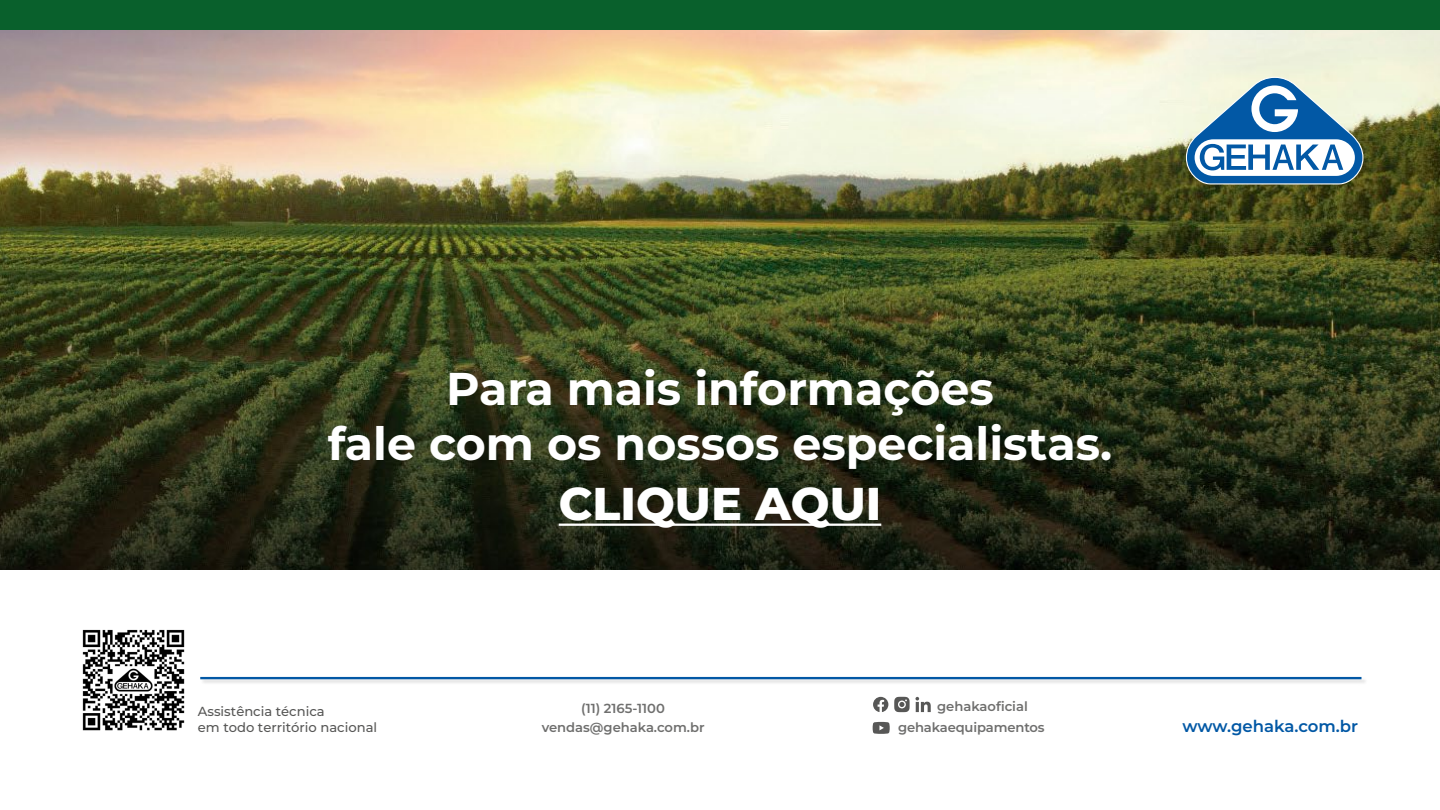
<style>
.page{position:relative;width:1440px;height:810px;background:#fff}
.page>*{position:absolute;margin:0;border:0;box-sizing:border-box;transform-origin:0 0}
.t1{font:700 45.9px/55.1px "Montserrat";color:#fff;text-align:center}
.t2{font:800 45.9px "Montserrat";color:#fff}
.t3{font:600 16.5px "Montserrat";color:#0258a5}
.t4{font:600 13.12px/20.8px "Montserrat";color:#6f6f6e}
.t5{font:500 13.12px/15.5px "Montserrat";color:#575756}
</style>
<div class="page">
<img style="left:0;top:30px;width:1440px;height:540px">
<svg style="left:894px;top:697px;width:37px;height:15px"></svg>
<svg style="left:873px;top:697px;width:15px;height:15px"></svg>
<svg style="left:873px;top:722px;width:17px;height:12px"></svg>
<hr style="left:200px;top:677px;width:1162px;height:2px;background:#0258a5">
<img style="left:82px;top:629px;width:103px;height:102px">
<svg style="left:1186px;top:77px;width:178px;height:107px"></svg>
<div style="left:0;top:0;width:1440px;height:30px;background:#09602c"></div>
<hr style="left:559px;top:524px;width:322px;height:2px;background:#fff">
<h1 class="t1" style="left:328px;top:359px;width:786px">Para mais informações<br>fale com os nossos especialistas.</h1>
<h1 class="t2" style="left:559px;top:470px;width:324px">CLIQUE AQUI</h1>
<p class="t5" style="left:198px;top:703px;width:181px">Assistência técnica<br>em todo território nacional</p>
<p class="t4" style="left:581px;top:698px;width:85px">(11) 2165-1100</p>
<p class="t4" style="left:898px;top:695px;width:148px;text-indent:39px">gehakaoficial gehakaequipamentos</p>
<p class="t4" style="left:542px;top:716px;width:164px">vendas@gehaka.com.br</p>
<p class="t3" style="left:1183px;top:714px;width:177px">www.gehaka.com.br</p>
</div>
